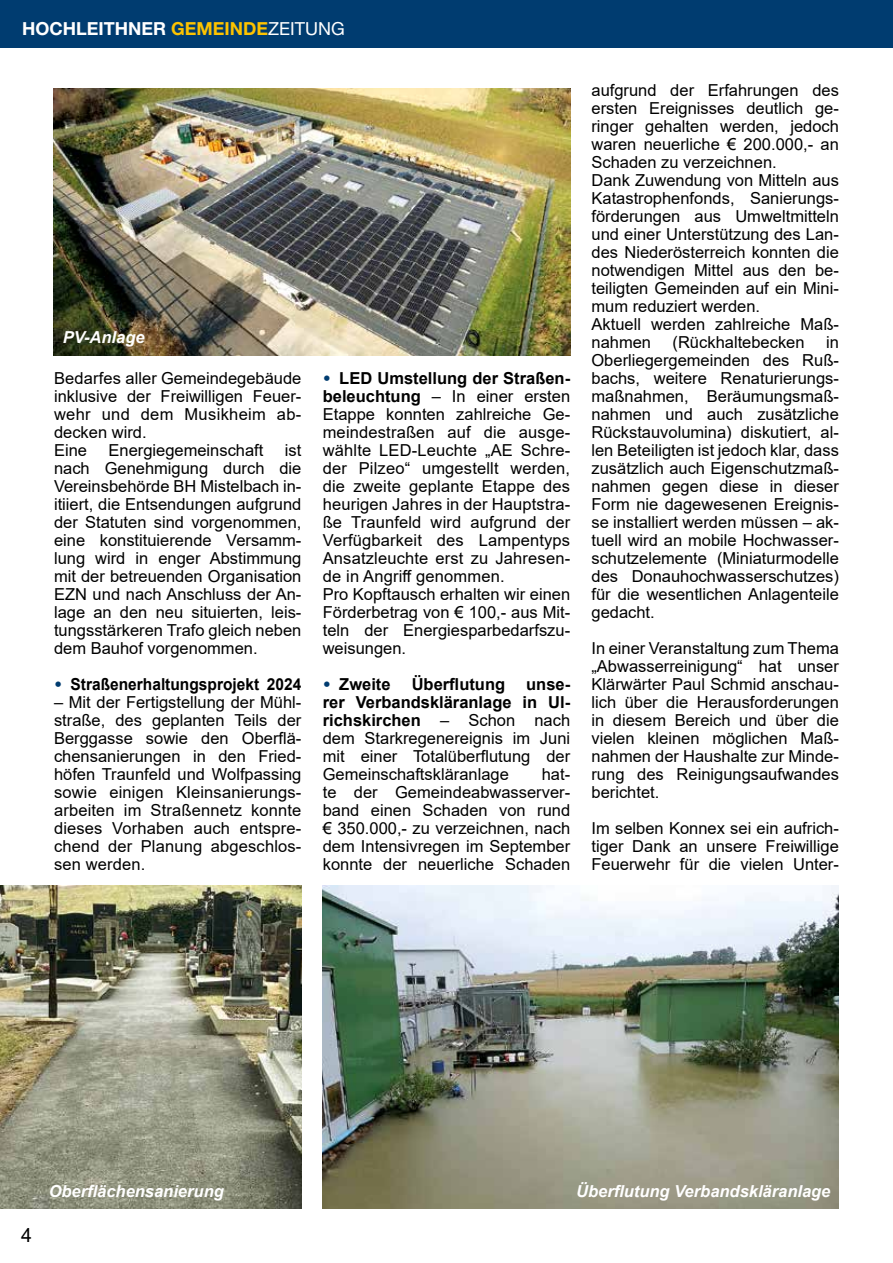
<style>
.page{position:relative;width:893px;height:1263px;background:#fff}
.page>*{position:absolute;margin:0;border:0;box-sizing:border-box;transform-origin:0 0}
.t1{font:19.5px "Arial";color:#000}
.t2{font:700 18px "Helvetica Neue LT Std";color:#fff}
.t3{font:16.5px/18px "Arial";color:#000;text-align:justify}
.t4{font:italic 700 16.5px "Arial";color:#fff}
.t5{font:700 16.5px "Arial";color:#000;scale:.94 1}
.t6{font:700 16.5px "Arial";color:#000}
.s1{color:#fdc300}
.s2{font-weight:400}
.s3{font-weight:900;color:#003c70}
.s4{font-weight:700}
</style>
<div class="page">
<div style="left:0;top:0;width:893px;height:48px;background:#003c70"></div>
<img style="left:323px;top:886px;width:516px;height:323px">
<img style="left:0;top:886px;width:301px;height:323px">
<img style="left:54px;top:88px;width:516px;height:267px">
<p class="t2" style="left:22px;top:18px;width:324px">HOCHLEITHNER <span class="s1">GEMEINDE</span><span class="s2">ZEITUNG</span></p>
<p class="t4" style="left:63px;top:326px;width:83px">PV-Anlage</p>
<p class="t3" style="left:54px;top:369px;width:249px;text-align:left">Bedarfes aller Gemeindegebäude inklusive der Freiwilligen Feuer&shy;wehr und dem Musikheim ab&shy;decken wird.<br>Eine</p>
<p class="t3" style="left:108px;top:441px;width:156px">Energiegemeinschaft</p>
<p class="t3" style="left:54px;top:441px;width:249px;text-indent:231px">ist nach Genehmigung durch die Vereinsbehörde BH Mistelbach in&shy;itiiert, die Entsendungen aufgrund der Statuten sind vorgenommen, eine konstituierende Versamm&shy;lung wird in enger Abstimmung mit der betreuenden Organisation EZN und nach Anschluss der An&shy;lage an den neu situierten, leis&shy;tungsstärkeren Trafo gleich neben dem Bauhof vorgenommen.</p>
<p class="t5" style="left:54px;top:673px;width:265px"><span class="s3">•</span> Straßenerhaltungsprojekt 2024</p>
<p class="t3" style="left:54px;top:693px;width:249px">– Mit der Fertigstellung der Mühl&shy;straße, des geplanten Teils der Berggasse sowie den Oberflä&shy;chensanierungen in den Fried&shy;höfen Traunfeld und Wolfpassing sowie einigen Kleinsanierungs&shy;arbeiten im Straßennetz konnte dieses Vorhaben auch entspre&shy;chend der Planung abgeschlos&shy;sen werden.</p>
<p class="t3" style="left:323px;top:369px;width:249px;text-align:left"><span class="s3">•</span> <span class="s4">LED Umstellung der Straßen&shy;beleuchtung</span> – In einer ersten<br>Etappe konnten zahlreiche Ge&shy;meindestraßen auf die ausge&shy;wählte LED-Leuchte „AE Schre&shy;der Pilzeo“ umgestellt werden, die zweite geplante Etappe des heurigen Jahres in der Hauptstra&shy;ße Traunfeld wird aufgrund der<br>Verfügbarkeit des Lampentyps<br>Ansatzleuchte erst zu Jahresen&shy;de in Angriff genommen.<br>Pro Kopftausch erhalten wir einen<br>Förderbetrag von € 100,- aus Mit&shy;teln der Energiesparbedarfszu&shy;weisungen.</p>
<p class="t6" style="left:323px;top:673px;width:69px"><span class="s3">•</span> Zweite</p>
<p class="t6" style="left:412px;top:673px;width:95px">Überflutung</p>
<p class="t3" style="left:323px;top:675px;width:249px;text-indent:203px"><span class="s4">unse&shy;rer Verbandskläranlage in Ul&shy;richskirchen</span> – Schon nach dem Starkregenereignis im Juni mit einer Totalüberflutung der Gemeinschaftskläranlage</p>
<p class="t3" style="left:323px;top:765px;width:249px;text-indent:219px">hat&shy;te der Gemeindeabwasserver&shy;band einen Schaden von rund € 350.000,- zu verzeichnen, nach dem Intensivregen im September konnte der neuerliche Schaden</p>
<p class="t3" style="left:591px;top:81px;width:249px;text-align:left">aufgrund der Erfahrungen des ersten Ereignisses deutlich ge&shy;ringer gehalten werden, jedoch waren neuerliche € 200.000,- an<br>Schaden zu verzeichnen.<br>Dank Zuwendung von Mitteln aus<br>Katastrophenfonds, Sanierungs&shy;förderungen aus Umweltmitteln und einer Unterstützung des Lan&shy;des Niederösterreich konnten die notwendigen Mittel aus den be&shy;teiligten Gemeinden auf ein Mini&shy;mum reduziert werden.<br>Aktuell werden zahlreiche Maß&shy;nahmen</p>
<p class="t3" style="left:673px;top:333px;width:134px">(Rückhaltebecken</p>
<p class="t3" style="left:591px;top:333px;width:249px;text-indent:235px">in Oberliegergemeinden des Ruß&shy;bachs, weitere Renaturierungs&shy;maßnahmen, Beräumungsmaß&shy;nahmen und auch zusätzliche Rückstauvolumina) diskutiert, al&shy;len Beteiligten ist jedoch klar, dass zusätzlich auch Eigenschutzmaß&shy;nahmen gegen diese in dieser Form nie dagewesenen Ereignis&shy;se installiert werden müssen – ak&shy;tuell wird an mobile Hochwasser&shy;schutzelemente (Miniaturmodelle des Donauhochwasserschutzes) für die wesentlichen Anlagenteile gedacht.</p>
<p class="t3" style="left:591px;top:639px;width:249px">In einer Veranstaltung zum Thema „Abwasserreinigung“ hat unser Klärwärter Paul Schmid anschau&shy;lich über die Herausforderungen in diesem Bereich und über die vielen kleinen möglichen Maß&shy;nahmen der Haushalte zur Minde&shy;rung des Reinigungsaufwandes berichtet.</p>
<p class="t3" style="left:591px;top:819px;width:249px">Im selben Konnex sei ein aufrich&shy;tiger Dank an unsere Freiwillige Feuerwehr für die vielen Unter-</p>
<p class="t1" style="left:21px;top:1222px;width:12px">4</p>
<p class="t4" style="left:49px;top:1180px;width:177px">Oberflächensanierung</p>
<p class="t4" style="left:576px;top:1180px;width:256px">Überflutung Verbandskläranlage</p>
</div>
